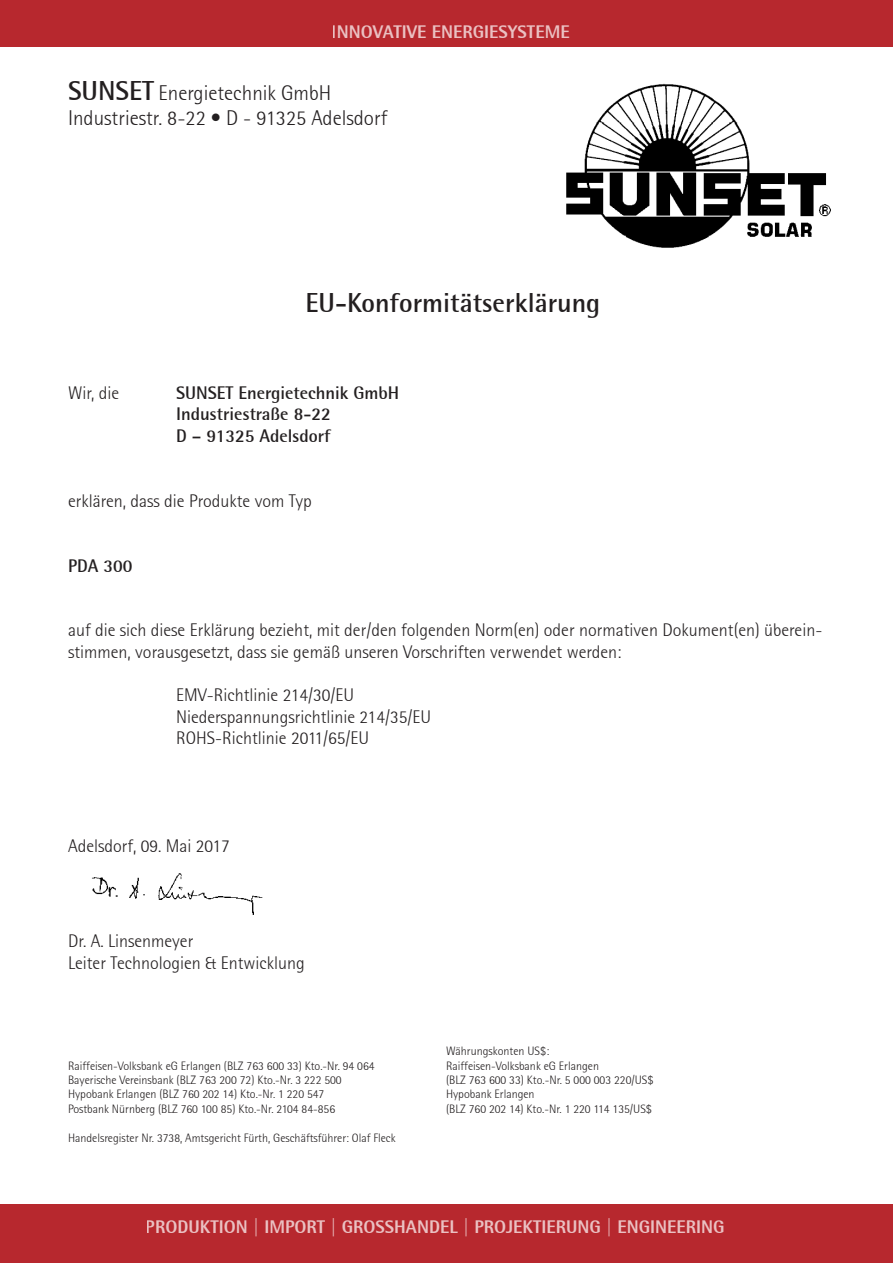
<style>
.page{position:relative;width:893px;height:1263px;background:#fff}
.page>*{position:absolute;margin:0;border:0;box-sizing:border-box;transform-origin:0 0}
.t1{font:700 27px "Rotis Semi Sans";color:#231f20}
.t2{font:300 21px "Rotis Semisans";color:#231f20}
.t3{font:300 18px/21.6px "Rotis Semisans";color:#231f20}
.t4{font:800 18px "Rotis Semi Sans";color:#fff}
.t5{font:700 18px "Rotis Semi Sans";color:#231f20}
.t6{font:300 12px "Rotis Semisans";color:#231f20}
.s1{font-family:"Rotis Semi Sans";font-weight:700;font-size:27px}
</style>
<div class="page">
<div style="left:0;top:0;width:893px;height:47px;background:#b7282e"></div>
<div style="left:0;top:1205px;width:893px;height:58px;background:#b7282e"></div>
<img style="left:566px;top:83px;width:265px;height:165px">
<img style="left:92px;top:873px;width:171px;height:42px">
<h3 class="t4" style="left:332px;top:21px;width:239px">INNOVATIVE ENERGIESYSTEME</h3>
<p class="t2" style="left:68px;top:81px;width:265px"><span class="s1">SUNSET</span> Energietechnik GmbH</p>
<p class="t2" style="left:68px;top:106px;width:321px">Industriestr. 8-22 • D - 91325 Adelsdorf</p>
<p class="t1" style="left:305px;top:287px;width:296px">EU-Konformitätserklärung</p>
<p class="t3" style="left:68px;top:382px;width:53px">Wir, die</p>
<p class="t5" style="left:176px;top:382px;width:225px">SUNSET Energietechnik GmbH</p>
<p class="t5" style="left:176px;top:403px;width:156px">Industriestraße 8-22</p>
<p class="t5" style="left:176px;top:425px;width:156px">D – 91325 Adelsdorf</p>
<p class="t3" style="left:68px;top:490px;width:245px">erklären, dass die Produkte vom Typ</p>
<p class="t5" style="left:68px;top:554px;width:66px">PDA 300</p>
<p class="t3" style="left:68px;top:619px;width:756px">auf die sich diese Erklärung bezieht, mit der/den folgenden Norm(en) oder normativen Dokument(en) überein&shy;stimmen, vorausgesetzt, dass sie gemäß unseren Vorschriften verwendet werden:</p>
<p class="t3" style="left:176px;top:684px;width:180px">EMV-Richtlinie 214/30/EU</p>
<p class="t3" style="left:176px;top:706px;width:256px">Niederspannungsrichtlinie 214/35/EU</p>
<p class="t3" style="left:176px;top:727px;width:195px">ROHS-Richtlinie 2011/65/EU</p>
<p class="t3" style="left:68px;top:835px;width:163px">Adelsdorf, 09. Mai 2017</p>
<p class="t3" style="left:68px;top:930px;width:127px">Dr. A. Linsenmeyer</p>
<p class="t3" style="left:68px;top:952px;width:238px">Leiter Technologien &amp; Entwicklung</p>
<p class="t6" style="left:446px;top:1044px;width:105px">Währungskonten US$:</p>
<p class="t6" style="left:68px;top:1059px;width:308px">Raiffeisen-Volksbank eG Erlangen (BLZ 763 600 33) Kto.-Nr. 94 064</p>
<p class="t6" style="left:446px;top:1059px;width:154px">Raiffeisen-Volksbank eG Erlangen</p>
<p class="t6" style="left:68px;top:1073px;width:275px">Bayerische Vereinsbank (BLZ 763 200 72) Kto.-Nr. 3 222 500</p>
<p class="t6" style="left:446px;top:1073px;width:209px">(BLZ 763 600 33) Kto.-Nr. 5 000 003 220/US$</p>
<p class="t6" style="left:68px;top:1087px;width:258px">Hypobank Erlangen (BLZ 760 202 14) Kto.-Nr. 1 220 547</p>
<p class="t6" style="left:446px;top:1087px;width:90px">Hypobank Erlangen</p>
<p class="t6" style="left:68px;top:1102px;width:269px">Postbank Nürnberg (BLZ 760 100 85) Kto.-Nr. 2104 84-856</p>
<p class="t6" style="left:446px;top:1102px;width:208px">(BLZ 760 202 14) Kto.-Nr. 1 220 114 135/US$</p>
<p class="t6" style="left:68px;top:1131px;width:329px">Handelsregister Nr. 3738, Amtsgericht Fürth, Geschäftsführer: Olaf Fleck</p>
<h3 class="t4" style="left:146px;top:1215px;width:580px">PRODUKTION | IMPORT | GROSSHANDEL | PROJEKTIERUNG | ENGINEERING</h3>
</div>
